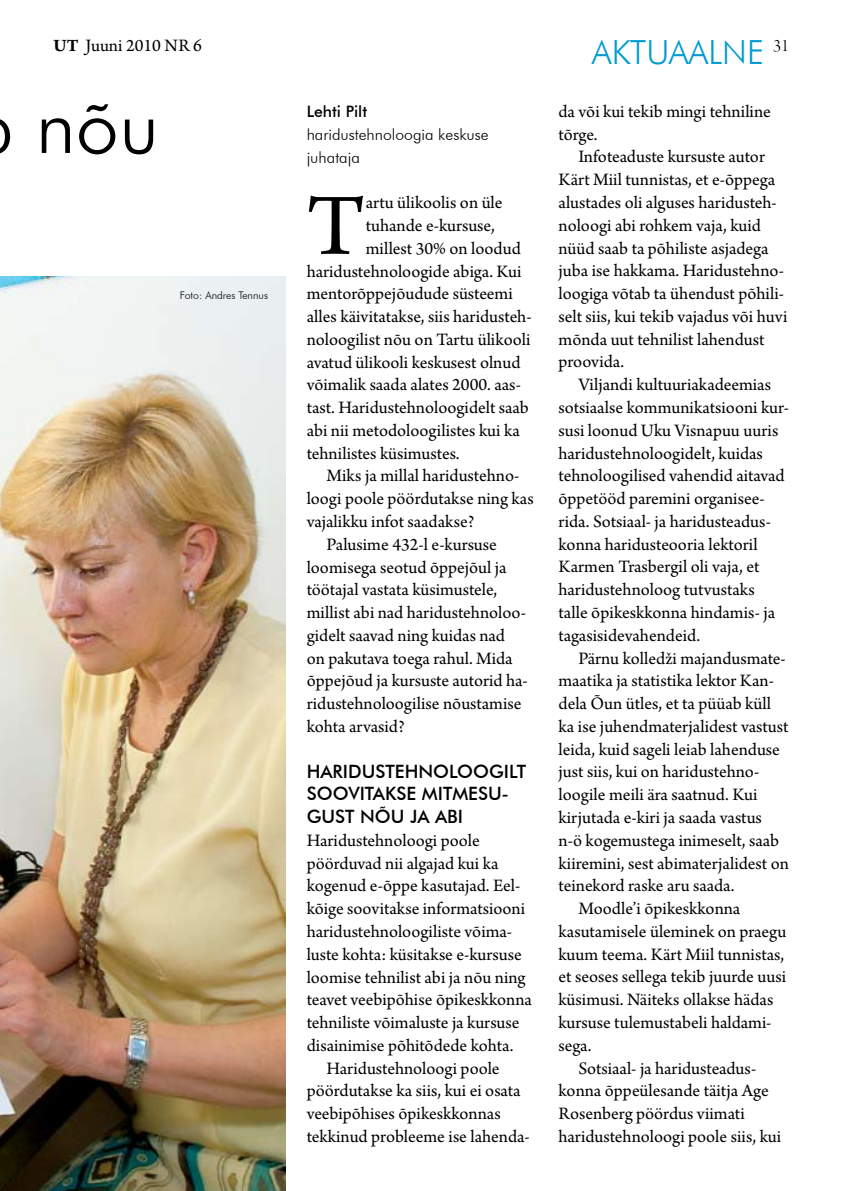
<style>
.page{position:relative;width:844px;height:1191px;background:#fff}
.page>*{position:absolute;margin:0;border:0;box-sizing:border-box;transform-origin:0 0}
.t1{font:92.05px "Arno Pro";color:#000}
.t2{font:300 77px "Futura BT";color:#000}
.t3{font:300 33.25px "Futura BT";color:#009bd0}
.t4{font:18.38px/22.8px "Arno Pro";color:#000}
.t5{font:500 18.38px/22.8px "Futura BT";color:#000}
.t6{font:18.38px "Arno Pro Light Display";color:#000}
.t7{font:300 15.75px/22.8px "Futura BT";color:#000}
.t8{font:500 15.75px "Futura BT";color:#000}
.t9{font:300 10.5px "Futura BT";color:#000}
.s1{font-weight:700}
</style>
<div class="page">
<img style="left:0;top:276px;width:285px;height:915px">
<h3 class="t3" style="left:592px;top:32px;width:173px">aktuaalne</h3>
<p class="t4" style="left:53px;top:35px;width:150px"><span class="s1">UT</span> Juuni 2010 nr 6</p>
<p class="t6" style="left:772px;top:36px;width:18px">31</p>
<h2 class="t2" style="left:36px;top:79px;width:125px">nõu</h2>
<p class="t9" style="left:180px;top:289px;width:90px">Foto: Andres Tennus</p>
<p class="t8" style="left:306px;top:102px;width:62px">LEHTI PILT</p>
<p class="t7" style="left:306px;top:123px;width:183px">haridustehnoloogia keskuse juhataja</p>
<h1 class="t1" style="left:306px;top:173px;width:61px">T</h1>
<p class="t4" style="left:365px;top:192px;width:138px">artu ülikoolis on üle</p>
<p class="t4" style="left:365px;top:215px;width:130px">tuhande e-kursuse,</p>
<p class="t4" style="left:365px;top:238px;width:156px">millest 30% on loodud</p>
<p class="t4" style="left:306px;top:260px;width:216px">haridustehnoloogide abiga. Kui</p>
<p class="t4" style="left:306px;top:283px;width:207px">mentorõppejõudude süsteemi</p>
<p class="t4" style="left:306px;top:306px;width:226px">alles käivitatakse, siis haridusteh-</p>
<p class="t4" style="left:306px;top:329px;width:225px">noloogilist nõu on Tartu ülikooli</p>
<p class="t4" style="left:306px;top:352px;width:215px">avatud ülikooli keskusest olnud</p>
<p class="t4" style="left:306px;top:374px;width:216px">võimalik saada alates 2000. aas-</p>
<p class="t4" style="left:306px;top:397px;width:224px">tast. Haridustehnoloogidelt saab</p>
<p class="t4" style="left:306px;top:420px;width:215px">abi nii metodoloogilistes kui ka</p>
<p class="t4" style="left:306px;top:443px;width:154px">tehnilistes küsimustes.</p>
<p class="t4" style="left:326px;top:465px;width:194px">Miks ja millal haridustehno-</p>
<p class="t4" style="left:306px;top:488px;width:228px">loogi poole pöördutakse ning kas</p>
<p class="t4" style="left:306px;top:511px;width:169px">vajalikku infot saadakse?</p>
<p class="t4" style="left:326px;top:534px;width:172px">Palusime 432-l e-kursuse</p>
<p class="t4" style="left:306px;top:556px;width:201px">loomisega seotud õppejõul ja</p>
<p class="t4" style="left:306px;top:579px;width:192px">töötajal vastata küsimustele,</p>
<p class="t4" style="left:306px;top:602px;width:221px">millist abi nad haridustehnoloo-</p>
<p class="t4" style="left:306px;top:625px;width:200px">gidelt saavad ning kuidas nad</p>
<p class="t4" style="left:306px;top:648px;width:207px">on pakutava toega rahul. Mida</p>
<p class="t4" style="left:306px;top:670px;width:222px">õppejõud ja kursuste autorid ha-</p>
<p class="t4" style="left:306px;top:693px;width:216px">ridustehnoloogilise nõustamise</p>
<p class="t4" style="left:306px;top:716px;width:100px">kohta arvasid?</p>
<p class="t5" style="left:306px;top:759px;width:217px">HARIDUSTEHNOLOOGILT<br>SOOVITAKSE MITMESU-<br>GUST NÕU JA ABI</p>
<p class="t4" style="left:306px;top:830px;width:174px">Haridustehnoloogi poole</p>
<p class="t4" style="left:306px;top:852px;width:193px">pöörduvad nii algajad kui ka</p>
<p class="t4" style="left:306px;top:875px;width:215px">kogenud e-õppe kasutajad. Eel-</p>
<p class="t4" style="left:306px;top:898px;width:220px">kõige soovitakse informatsiooni</p>
<p class="t4" style="left:306px;top:921px;width:207px">haridustehnoloogiliste võima-</p>
<p class="t4" style="left:306px;top:943px;width:216px">luste kohta: küsitakse e-kursuse</p>
<p class="t4" style="left:306px;top:966px;width:220px">loomise tehnilist abi ja nõu ning</p>
<p class="t4" style="left:306px;top:989px;width:227px">teavet veebipõhise õpikeskkonna</p>
<p class="t4" style="left:306px;top:1012px;width:214px">tehniliste võimaluste ja kursuse</p>
<p class="t4" style="left:306px;top:1035px;width:208px">disainimise põhitõdede kohta.</p>
<p class="t4" style="left:326px;top:1057px;width:174px">Haridustehnoloogi poole</p>
<p class="t4" style="left:306px;top:1080px;width:215px">pöördutakse ka siis, kui ei osata</p>
<p class="t4" style="left:306px;top:1103px;width:195px">veebipõhises õpikeskkonnas</p>
<p class="t4" style="left:306px;top:1126px;width:224px">tekkinud probleeme ise lahenda-</p>
<p class="t4" style="left:558px;top:101px;width:214px">da või kui tekib mingi tehniline tõrge.</p>
<p class="t4" style="left:558px;top:147px;width:230px;text-indent:20px">Infoteaduste kursuste autor<br>Kärt Miil tunnistas, et e-õppega alustades oli alguses haridusteh&shy;noloogi abi rohkem vaja, kuid nüüd saab ta põhiliste asjadega juba ise hakkama. Haridustehno&shy;loogiga võtab ta ühendust põhili&shy;selt siis, kui tekib vajadus või huvi mõnda uut tehnilist lahendust proovida.</p>
<p class="t4" style="left:558px;top:374px;width:232px;text-indent:20px">Viljandi kultuuriakadeemias sotsiaalse kommunikatsiooni kur&shy;susi loonud Uku Visnapuu uuris haridustehnoloogidelt, kuidas tehnoloogilised vahendid aitavad õppetööd paremini organisee&shy;rida. Sotsiaal- ja haridusteadus&shy;konna haridusteooria lektoril<br>Karmen Trasbergil oli vaja, et haridustehnoloog tutvustaks<br>talle õpikeskkonna hindamis- ja tagasisidevahendeid.</p>
<p class="t4" style="left:578px;top:647px;width:209px">Pärnu kolledži majandusmate-</p>
<p class="t4" style="left:558px;top:670px;width:217px">maatika ja statistika lektor Kan-</p>
<p class="t4" style="left:558px;top:693px;width:214px">dela Õun ütles, et ta püüab küll</p>
<p class="t4" style="left:558px;top:716px;width:231px">ka ise juhendmaterjalidest vastust</p>
<p class="t4" style="left:558px;top:738px;width:223px">leida, kuid sageli leiab lahenduse</p>
<p class="t4" style="left:558px;top:761px;width:202px">just siis, kui on haridustehno-</p>
<p class="t4" style="left:558px;top:784px;width:200px">loogile meili ära saatnud. Kui</p>
<p class="t4" style="left:558px;top:807px;width:205px">kirjutada e-kiri ja saada vastus</p>
<p class="t4" style="left:558px;top:830px;width:222px">n-ö kogemustega inimeselt, saab</p>
<p class="t4" style="left:558px;top:852px;width:232px">kiiremini, sest abimaterjalidest on</p>
<p class="t4" style="left:558px;top:875px;width:177px">teinekord raske aru saada.</p>
<p class="t4" style="left:578px;top:898px;width:163px">Moodle’i õpikeskkonna</p>
<p class="t4" style="left:558px;top:921px;width:229px">kasutamisele üleminek on praegu</p>
<p class="t4" style="left:558px;top:943px;width:227px">kuum teema. Kärt Miil tunnistas,</p>
<p class="t4" style="left:558px;top:966px;width:229px">et seoses sellega tekib juurde uusi</p>
<p class="t4" style="left:558px;top:989px;width:216px">küsimusi. Näiteks ollakse hädas</p>
<p class="t4" style="left:558px;top:1012px;width:214px">kursuse tulemustabeli haldami-</p>
<p class="t4" style="left:558px;top:1034px;width:35px">sega.</p>
<p class="t4" style="left:578px;top:1057px;width:179px">Sotsiaal- ja haridusteadus-</p>
<p class="t4" style="left:558px;top:1080px;width:212px">konna õppeülesande täitja Age</p>
<p class="t4" style="left:558px;top:1103px;width:188px">Rosenberg pöördus viimati</p>
<p class="t4" style="left:558px;top:1125px;width:224px">haridustehnoloogi poole siis, kui</p>
</div>
